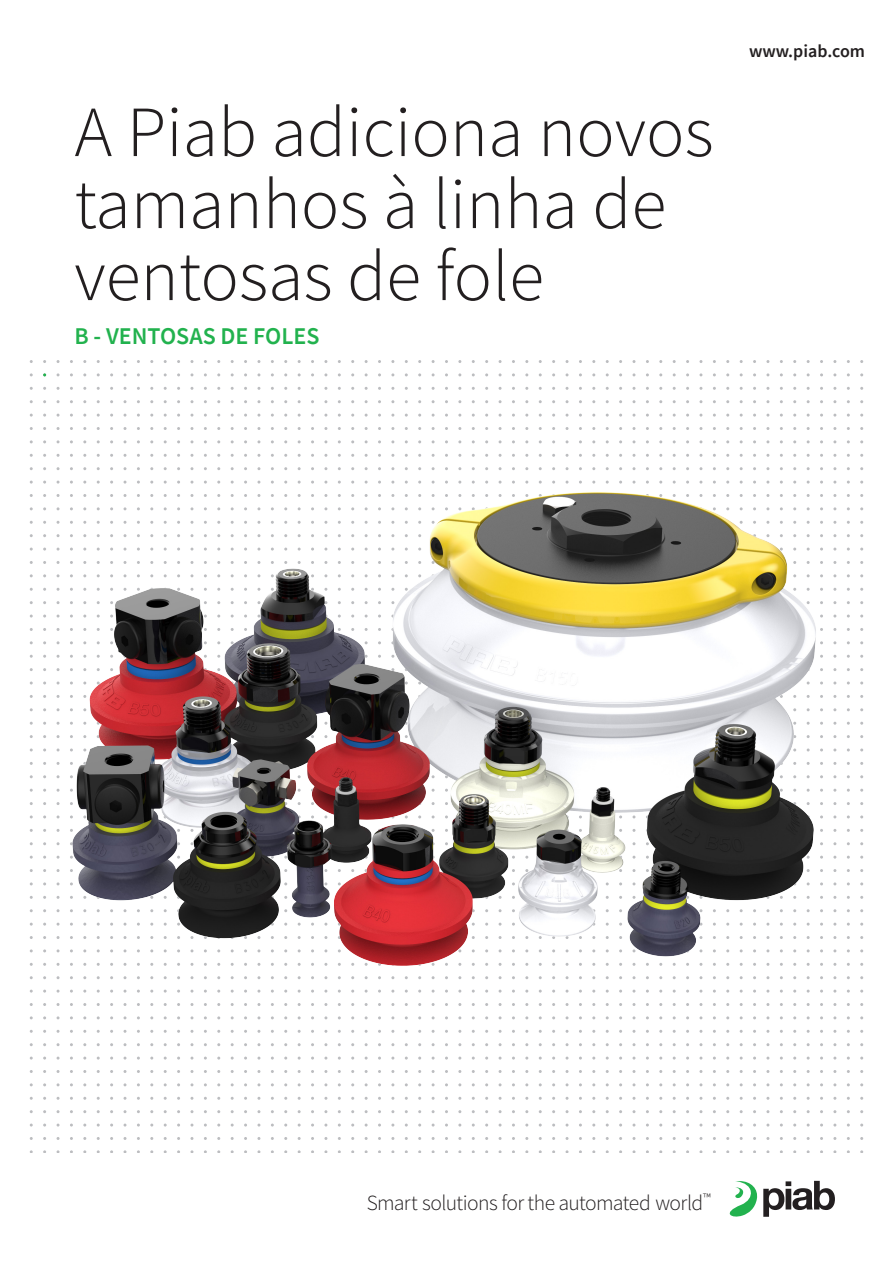
<style>
.page{position:relative;width:893px;height:1263px;background:#fff}
.page>*{position:absolute;margin:0;border:0;box-sizing:border-box;transform-origin:0 0}
.Heading_48_48{font:300 72px/72px "Source Sans Pro";color:#231f20}
.Subtitle_16_-_Cover{font:600 24px "Source Sans Pro";color:#22b24e}
.t1{font:300 21.6px "Source Sans Pro";letter-spacing:-.03em;color:#231f20}
.www_12_-_Semibold{font:600 18px "Source Sans Pro";color:#231f20}
</style>
<div class="page">
<svg style="left:729px;top:1181px;width:29px;height:36px"></svg>
<svg style="left:732px;top:1187px;width:12px;height:14px"></svg>
<svg style="left:763px;top:1188px;width:21px;height:29px"></svg>
<svg style="left:786px;top:1181px;width:27px;height:29px"></svg>
<svg style="left:814px;top:1181px;width:21px;height:29px"></svg>
<img style="left:70px;top:387px;width:753px;height:765px">
<p class="Heading_48_48" style="left:74px;top:96px;width:641px">A Piab adiciona novos tamanhos à linha de ventosas de fole</p>
<p class="Subtitle_16_-_Cover" style="left:74px;top:321px;width:247px">B - VENTOSAS DE FOLES</p>
<p class="www_12_-_Semibold" style="left:749px;top:39px;width:118px">www.piab.com</p>
<p class="t1" style="left:367px;top:1189px;width:345px">Smart solutions for the automated world<sup>™</sup></p>
</div>
